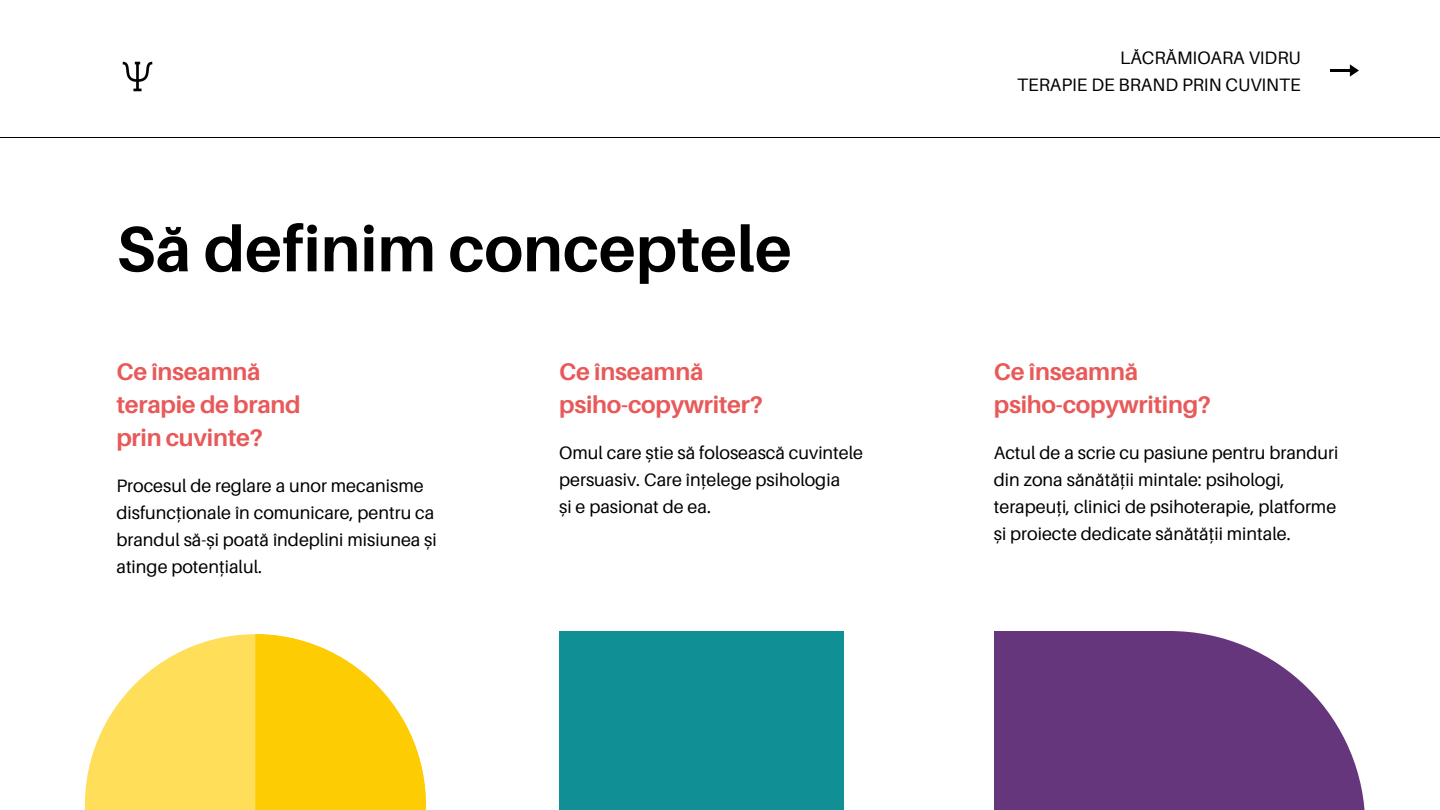
<style>
.page{position:relative;width:1440px;height:810px;background:#fff}
.page>*{position:absolute;margin:0;border:0;box-sizing:border-box;transform-origin:0 0}
.t1{font:700 64px "Aileron";color:#000}
.t2{font:700 24px "Aileron";letter-spacing:-.01em;color:#e85959}
.t3{font:18px/26.9px "Aileron";color:#000}
</style>
<div class="page">
<hr style="left:0;top:137px;width:1440px;height:1px;background:#000">
<svg style="left:1331px;top:64px;width:28px;height:13px"></svg>
<svg style="left:85px;top:634px;width:341px;height:176px"></svg>
<div style="left:559px;top:631px;width:285px;height:179px;background:#109094"></div>
<img style="left:122px;top:61px;width:31px;height:31px">
<div style="left:994px;top:631px;width:178px;height:179px;background:#66367d"></div>
<svg style="left:1172px;top:631px;width:193px;height:179px"></svg>
<p class="t1" style="left:116px;top:209px;width:677px">Să definim conceptele</p>
<p class="t2" style="left:116px;top:357px;width:146px">Ce înseamnă</p>
<p class="t2" style="left:116px;top:390px;width:186px">terapie de brand</p>
<p class="t2" style="left:116px;top:423px;width:148px">prin cuvinte?</p>
<p class="t3" style="left:116px;top:472px;width:322px">Procesul de reglare a unor mecanisme disfuncționale în comunicare, pentru ca brandul să-și poată îndeplini misiunea și atinge potențialul.</p>
<p class="t2" style="left:559px;top:357px;width:146px">Ce înseamnă</p>
<p class="t2" style="left:559px;top:390px;width:205px">psiho-copywriter?</p>
<p class="t3" style="left:559px;top:439px;width:305px">Omul care știe să folosească cuvintele persuasiv. Care înțelege psihologia</p>
<p class="t3" style="left:559px;top:493px;width:153px">și e pasionat de ea.</p>
<p class="t3" style="left:1120px;top:44px;width:182px">LĂCRĂMIOARA VIDRU</p>
<p class="t3" style="left:1017px;top:70px;width:285px">TERAPIE DE BRAND PRIN CUVINTE</p>
<p class="t2" style="left:994px;top:357px;width:146px">Ce înseamnă</p>
<p class="t2" style="left:994px;top:390px;width:219px">psiho-copywriting?</p>
<p class="t3" style="left:994px;top:439px;width:346px">Actul de a scrie cu pasiune pentru branduri din zona sănătății mintale: psihologi, terapeuți, clinici de psihoterapie, platforme și proiecte dedicate sănătății mintale.</p>
</div>
